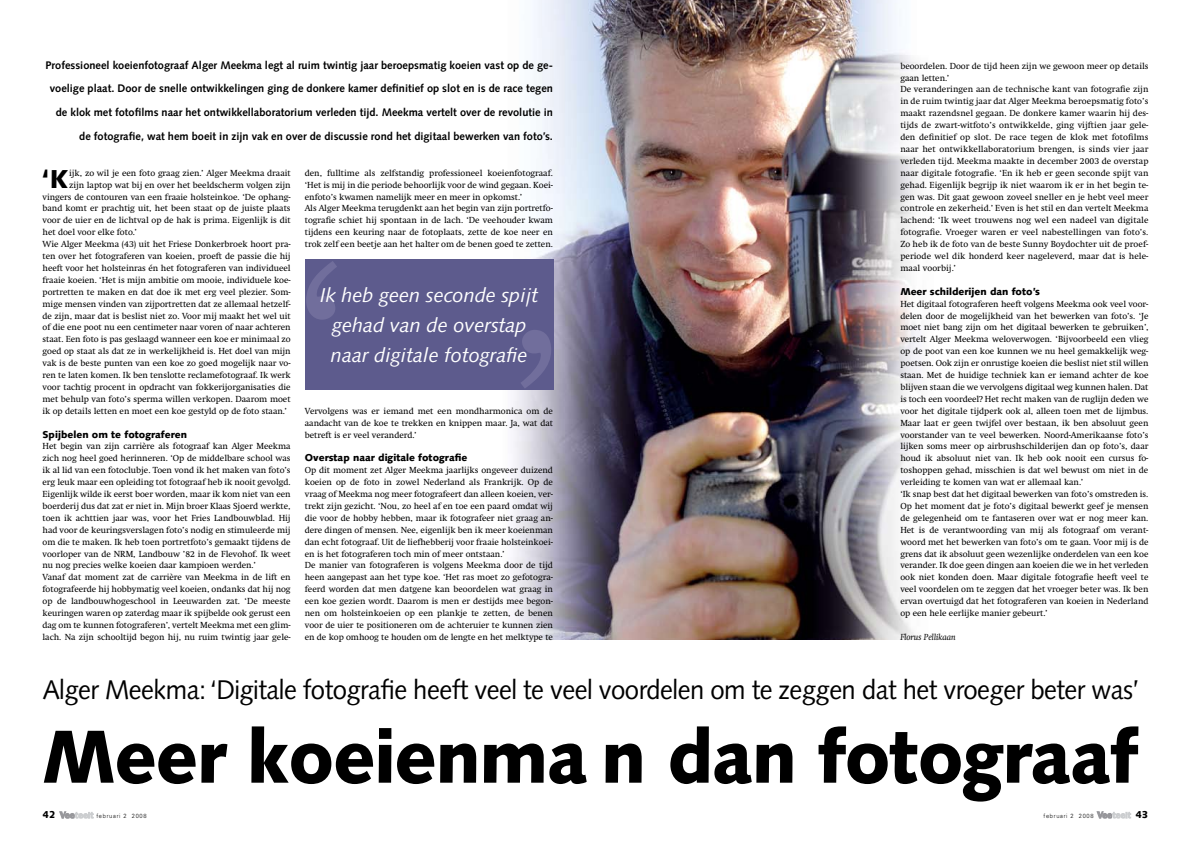
<style>
.page{position:relative;width:1191px;height:842px;background:#fff}
.page>*{position:absolute;margin:0;border:0;box-sizing:border-box;transform-origin:0 0}
.t1{font:200px "New Century Schlbk";color:#716e9c}
.t2{font:900 75px "Syntax";letter-spacing:-.015em;color:#000;scale:.95 1}
.t3{font:27px "Syntax";letter-spacing:-.02em;color:#000;scale:.95 1}
.t4{font:900 25.9px "Syntax";color:#000}
.t5{font:italic 20px/30px "Syntax";color:#fff;text-align:center}
.t6{font:700 11px/23.8px "Syntax";color:#000;text-align:right}
.t7{font:900 10px "Syntax";color:#000}
.t8{font:8.7px/11.9px "Swift";color:#000}
.t9{font:italic 8.7px "Swift";color:#000}
.t10{font:300 6px "Univers";letter-spacing:.12em;color:#000;scale:.95 1}
</style>
<div class="page">
<svg style="left:59px;top:811px;width:35px;height:8px"></svg>
<svg style="left:1096px;top:811px;width:36px;height:8px"></svg>
<img style="left:513px;top:0;width:406px;height:640px">
<div style="left:305px;top:259px;width:248px;height:131px;background:#5d5b8d"></div>
<p class="t6" style="left:45px;top:53px;width:509px">Professioneel koeienfotograaf Alger Meekma legt al ruim twintig jaar beroepsmatig koeien vast op de ge&shy;voelige plaat. Door de snelle ontwikkelingen ging de donkere kamer definitief op slot en is de race tegen de klok met fotofilms naar het ontwikkellaboratorium verleden tijd. Meekma vertelt over de revolutie in de fotografie, wat hem boeit in zijn vak en over de discussie rond het digitaal bewerken van foto’s.</p>
<p class="t8" style="left:305px;top:167px;width:250px">den, fulltime als zelfstandig professioneel koeienfotograaf. ‘Het is mij in die periode behoorlijk voor de wind gegaan. Koei&shy;enfoto’s kwamen namelijk meer en meer in opkomst.’<br>Als Alger Meekma terugdenkt aan het begin van zijn portretfo&shy;tografie schiet hij spontaan in de lach. ‘De veehouder kwam tijdens een keuring naar de fotoplaats, zette de koe neer en trok zelf een beetje aan het halter om de benen goed te zetten.</p>
<h3 class="t4" style="left:41px;top:163px;width:28px">‘K</h3>
<p class="t8" style="left:69px;top:167px;width:223px">ijk, zo wil je een foto graag zien.’ Alger Meekma draait</p>
<p class="t8" style="left:69px;top:179px;width:223px">zijn laptop wat bij en over het beeldscherm volgen zijn</p>
<p class="t8" style="left:43px;top:191px;width:250px">vingers de contouren van een fraaie holsteinkoe. ‘De ophang-</p>
<p class="t8" style="left:43px;top:203px;width:250px">band komt er prachtig uit, het been staat op de juiste plaats</p>
<p class="t8" style="left:43px;top:214px;width:250px">voor de uier en de lichtval op de hak is prima. Eigenlijk is dit</p>
<p class="t8" style="left:43px;top:226px;width:96px">het doel voor elke foto.’</p>
<p class="t8" style="left:43px;top:238px;width:250px">Wie Alger Meekma (43) uit het Friese Donkerbroek hoort pra-</p>
<p class="t8" style="left:43px;top:250px;width:250px">ten over het fotograferen van koeien, proeft de passie die hij</p>
<p class="t8" style="left:43px;top:262px;width:250px">heeft voor het holsteinras én het fotograferen van individueel</p>
<p class="t8" style="left:43px;top:274px;width:250px">fraaie koeien. ‘Het is mijn ambitie om mooie, individuele koe-</p>
<p class="t8" style="left:43px;top:286px;width:250px">portretten te maken en dat doe ik met erg veel plezier. Som-</p>
<p class="t8" style="left:43px;top:298px;width:250px">mige mensen vinden van zijportretten dat ze allemaal hetzelf-</p>
<p class="t8" style="left:43px;top:310px;width:249px">de zijn, maar dat is beslist niet zo. Voor mij maakt het wel uit</p>
<p class="t8" style="left:43px;top:322px;width:250px">of die ene poot nu een centimeter naar voren of naar achteren</p>
<p class="t8" style="left:43px;top:333px;width:250px">staat. Een foto is pas geslaagd wanneer een koe er minimaal zo</p>
<p class="t8" style="left:43px;top:345px;width:250px">goed op staat als dat ze in werkelijkheid is. Het doel van mijn</p>
<p class="t8" style="left:43px;top:357px;width:250px">vak is de beste punten van een koe zo goed mogelijk naar vo-</p>
<p class="t8" style="left:43px;top:369px;width:250px">ren te laten komen. Ik ben tenslotte reclamefotograaf. Ik werk</p>
<p class="t8" style="left:43px;top:381px;width:250px">voor tachtig procent in opdracht van fokkerijorganisaties die</p>
<p class="t8" style="left:43px;top:393px;width:250px">met behulp van foto’s sperma willen verkopen. Daarom moet</p>
<p class="t8" style="left:43px;top:405px;width:246px">ik op details letten en moet een koe gestyld op de foto staan.’</p>
<p class="t7" style="left:43px;top:428px;width:146px">Spijbelen om te fotograferen</p>
<p class="t8" style="left:43px;top:441px;width:250px">Het begin van zijn carrière als fotograaf kan Alger Meekma zich nog heel goed herinneren. ‘Op de middelbare school was ik al lid van een fotoclubje. Toen vond ik het maken van foto’s erg leuk maar een opleiding tot fotograaf heb ik nooit gevolgd.<br>Eigenlijk wilde ik eerst boer worden, maar ik kom niet van een boerderij dus dat zat er niet in. Mijn broer Klaas Sjoerd werkte, toen ik achttien jaar was, voor het Fries Landbouwblad. Hij had voor de keuringsverslagen foto’s nodig en stimuleerde mij om die te maken. Ik heb toen portretfoto’s gemaakt tijdens de voorloper van de NRM, Landbouw ’82 in de Flevohof. Ik weet nu nog precies welke koeien daar kampioen werden.’<br>Vanaf dat moment zat de carrière van Meekma in de lift en fotografeerde hij hobbymatig veel koeien, ondanks dat hij nog op de landbouwhogeschool in Leeuwarden zat. ‘De meeste keuringen waren op zaterdag maar ik spijbelde ook gerust een dag om te kunnen fotograferen’, vertelt Meekma met een glim&shy;lach. Na zijn schooltijd begon hij, nu ruim twintig jaar gele-</p>
<h1 class="t1" style="left:301px;top:247px;width:257px">‘ ’</h1>
<h3 class="t5" style="left:320px;top:280px;width:219px">Ik heb geen seconde spijt gehad van de overstap naar digitale fotografie</h3>
<p class="t8" style="left:305px;top:405px;width:250px;text-align:justify">Vervolgens was er iemand met een mondharmonica om de aandacht van de koe te trekken en knippen maar. Ja, wat dat betreft is er veel veranderd.’</p>
<p class="t7" style="left:305px;top:452px;width:164px">Overstap naar digitale fotografie</p>
<p class="t8" style="left:305px;top:464px;width:250px">Op dit moment zet Alger Meekma jaarlijks ongeveer duizend koeien op de foto in zowel Nederland als Frankrijk. Op de vraag of Meekma nog meer fotografeert dan alleen koeien, ver&shy;trekt zijn gezicht. ‘Nou, zo heel af en toe een paard omdat wij die voor de hobby hebben, maar ik fotografeer niet graag an&shy;dere dingen of mensen. Nee, eigenlijk ben ik meer koeienman dan echt fotograaf. Uit de liefhebberij voor fraaie holsteinkoei&shy;en is het fotograferen toch min of meer ontstaan.’<br>De manier van fotograferen is volgens Meekma door de tijd heen aangepast aan het type koe. ‘Het ras moet zo gefotogra&shy;feerd worden dat men datgene kan beoordelen wat graag in een koe gezien wordt. Daarom is men er destijds mee begon&shy;nen om holsteinkoeien op een plankje te zetten, de benen voor de uier te positioneren om de achteruier te kunnen zien en de kop omhoog te houden om de lengte en het melktype te</p>
<p class="t8" style="left:900px;top:60px;width:250px">beoordelen. Door de tijd heen zijn we gewoon meer op details gaan letten.’<br>De veranderingen aan de technische kant van fotografie zijn in de ruim twintig jaar dat Alger Meekma beroepsmatig foto’s maakt razendsnel gegaan. De donkere kamer waarin hij des&shy;tijds de zwart-witfoto’s ontwikkelde, ging vijftien jaar gele&shy;den definitief op slot. De race tegen de klok met fotofilms naar het ontwikkellaboratorium brengen, is sinds vier jaar verleden tijd. Meekma maakte in december 2003 de overstap naar digitale fotografie. ‘En ik heb er geen seconde spijt van gehad. Eigenlijk begrijp ik niet waarom ik er in het begin te&shy;gen was. Dit gaat gewoon zoveel sneller en je hebt veel meer controle en zekerheid.’ Even is het stil en dan vertelt Meekma lachend: ‘Ik weet trouwens nog wel een nadeel van digitale fotografie. Vroeger waren er veel nabestellingen van foto’s.<br>Zo heb ik de foto van de beste Sunny Boydochter uit de proef&shy;periode wel dik honderd keer nageleverd, maar dat is hele&shy;maal voorbij.’</p>
<p class="t7" style="left:900px;top:285px;width:141px">Meer schilderijen dan foto’s</p>
<p class="t8" style="left:900px;top:298px;width:250px">Het digitaal fotograferen heeft volgens Meekma ook veel voor&shy;delen door de mogelijkheid van het bewerken van foto’s. ‘Je moet niet bang zijn om het digitaal bewerken te gebruiken’, vertelt Alger Meekma weloverwogen. ‘Bijvoorbeeld een vlieg op de poot van een koe kunnen we nu heel gemakkelijk weg&shy;poetsen. Ook zijn er onrustige koeien die beslist niet stil willen staan. Met de huidige techniek kan er iemand achter de koe blijven staan die we vervolgens digitaal weg kunnen halen. Dat is toch een voordeel? Het recht maken van de ruglijn deden we voor het digitale tijdperk ook al, alleen toen met de lijmbus.<br>Maar laat er geen twijfel over bestaan, ik ben absoluut geen voorstander van te veel bewerken. Noord-Amerikaanse foto’s lijken soms meer op airbrushschilderijen dan op foto’s, daar houd ik absoluut niet van. Ik heb ook nooit een cursus fo&shy;toshoppen gehad, misschien is dat wel bewust om niet in de verleiding te komen van wat er allemaal kan.’<br>‘Ik snap best dat het digitaal bewerken van foto’s omstreden is.<br>Op het moment dat je foto’s digitaal bewerkt geef je mensen de gelegenheid om te fantaseren over wat er nog meer kan.<br>Het is de verantwoording van mij als fotograaf om verant&shy;woord met het bewerken van foto’s om te gaan. Voor mij is de grens dat ik absoluut geen wezenlijke onderdelen van een koe verander. Ik doe geen dingen aan koeien die we in het verleden ook niet konden doen. Maar digitale fotografie heeft veel te veel voordelen om te zeggen dat het vroeger beter was. Ik ben ervan overtuigd dat het fotograferen van koeien in Nederland op een hele eerlijke manier gebeurt.’</p>
<p class="t9" style="left:900px;top:632px;width:57px">Florus Pellikaan</p>
<h3 class="t3" style="left:43px;top:674px;width:1156px">Alger Meekma: ‘Digitale fotografie heeft veel te veel voordelen om te zeggen dat het vroeger beter was’</h3>
<h2 class="t2" style="left:42px;top:712px;width:1155px">Meer koeienma n dan fotograaf</h2>
<p class="t7" style="left:43px;top:809px;width:14px">42</p>
<p class="t10" style="left:96px;top:813px;width:54px">februari 2 2008</p>
<p class="t10" style="left:1043px;top:813px;width:54px">februari 2 2008</p>
<p class="t7" style="left:1135px;top:809px;width:14px">43</p>
</div>
